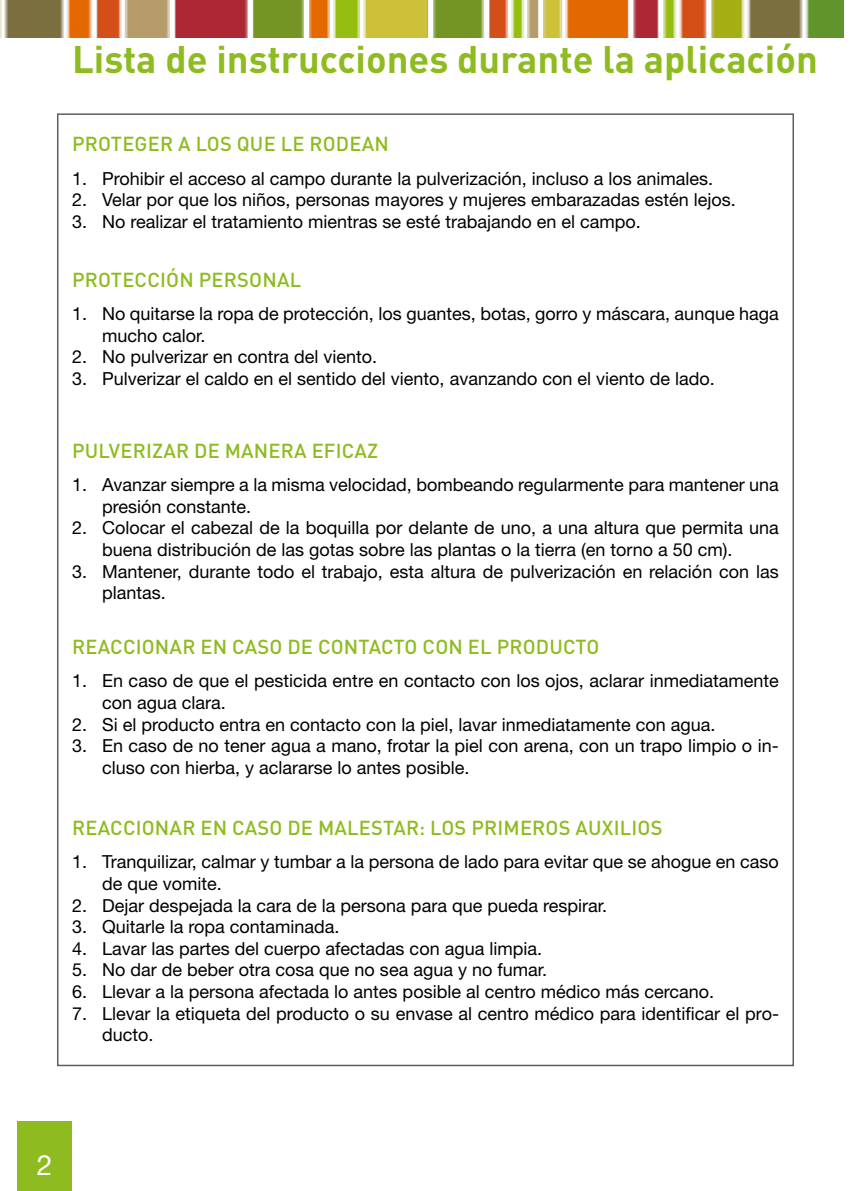
<style>
.page{position:relative;width:851px;height:1191px;background:#fff}
.page>*{position:absolute;margin:0;border:0;box-sizing:border-box;transform-origin:0 0}
.t1{font:700 38px "DIN Pro";color:#8ebb1f}
.t2{font:28px "Helvetica Neue LT Std";color:#fff}
.t3{font:500 20px "DIN Pro";letter-spacing:.01em;color:#8ebb1f}
.t4{font:18px/21.6px "Helvetica Neue LT Std";color:#000}
</style>
<div class="page">
<div style="left:17px;top:1121px;width:55px;height:70px;background:#8ebb1f"></div>
<img style="left:0;top:0;width:843px;height:37px">
<h1 class="t1" style="left:72px;top:33px;width:747px">Lista de instrucciones durante la aplicación</h1>
<p class="t3" style="left:72px;top:131px;width:318px">PROTEGER A LOS QUE LE RODEAN</p>
<p class="t4" style="left:72px;top:167px;width:642px">1. Prohibir el acceso al campo durante la pulverización, incluso a los animales.</p>
<p class="t4" style="left:72px;top:189px;width:665px">2. Velar por que los niños, personas mayores y mujeres embarazadas estén lejos.</p>
<p class="t4" style="left:72px;top:211px;width:570px">3. No realizar el tratamiento mientras se esté trabajando en el campo.</p>
<p class="t3" style="left:72px;top:266px;width:230px">PROTECCIÓN PERSONAL</p>
<p class="t4" style="left:102px;top:302px;width:678px;text-indent:-30px">1. No quitarse la ropa de protección, los guantes, botas, gorro y máscara, aunque haga mucho calor.</p>
<p class="t4" style="left:72px;top:346px;width:307px">2. No pulverizar en contra del viento.</p>
<p class="t4" style="left:72px;top:367px;width:644px">3. Pulverizar el caldo en el sentido del viento, avanzando con el viento de lado.</p>
<p class="t3" style="left:72px;top:437px;width:307px">PULVERIZAR DE MANERA EFICAZ</p>
<p class="t4" style="left:102px;top:474px;width:678px;text-indent:-30px">1. Avanzar siempre a la misma velocidad, bombeando regularmente para mantener una presión constante.</p>
<p class="t4" style="left:102px;top:517px;width:678px;text-indent:-30px">2. Colocar el cabezal de la boquilla por delante de uno, a una altura que permita una buena distribución de las gotas sobre las plantas o la tierra (en torno a 50 cm).</p>
<p class="t4" style="left:102px;top:560px;width:678px;text-indent:-30px">3. Mantener, durante todo el trabajo, esta altura de pulverización en relación con las plantas.</p>
<p class="t3" style="left:72px;top:633px;width:528px">REACCIONAR EN CASO DE CONTACTO CON EL PRODUCTO</p>
<p class="t4" style="left:102px;top:670px;width:678px;text-indent:-30px">1. En caso de que el pesticida entre en contacto con los ojos, aclarar inmediatamente con agua clara.</p>
<p class="t4" style="left:72px;top:713px;width:645px">2. Si el producto entra en contacto con la piel, lavar inmediatamente con agua.</p>
<p class="t4" style="left:102px;top:734px;width:678px;text-indent:-30px">3. En caso de no tener agua a mano, frotar la piel con arena, con un trapo limpio o in&shy;cluso con hierba, y aclararse lo antes posible.</p>
<p class="t3" style="left:72px;top:814px;width:591px">REACCIONAR EN CASO DE MALESTAR: LOS PRIMEROS AUXILIOS</p>
<p class="t4" style="left:102px;top:851px;width:678px;text-indent:-30px">1. Tranquilizar, calmar y tumbar a la persona de lado para evitar que se ahogue en caso de que vomite.</p>
<p class="t4" style="left:72px;top:894px;width:536px">2. Dejar despejada la cara de la persona para que pueda respirar.</p>
<p class="t4" style="left:72px;top:915px;width:269px">3. Quitarle la ropa contaminada.</p>
<p class="t4" style="left:72px;top:937px;width:471px">4. Lavar las partes del cuerpo afectadas con agua limpia.</p>
<p class="t4" style="left:72px;top:959px;width:476px">5. No dar de beber otra cosa que no sea agua y no fumar.</p>
<p class="t4" style="left:72px;top:980px;width:643px">6. Llevar a la persona afectada lo antes posible al centro médico más cercano.</p>
<p class="t4" style="left:102px;top:1002px;width:678px;text-indent:-30px">7. Llevar la etiqueta del producto o su envase al centro médico para identificar el pro&shy;ducto.</p>
<h2 class="t2" style="left:37px;top:1148px;width:17px">2</h2>
</div>
